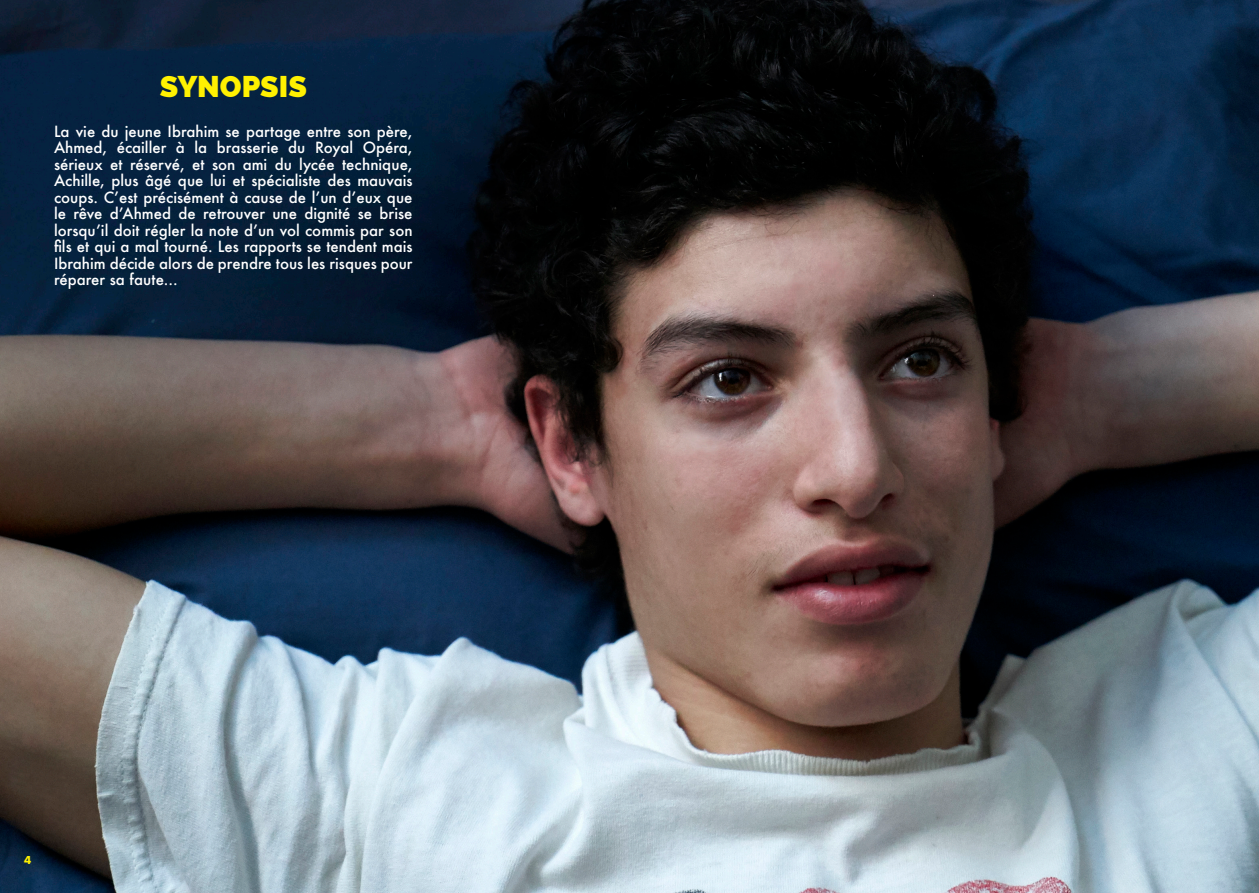
<style>
.page{position:relative;width:1259px;height:893px;background:#fff}
.page>*{position:absolute;margin:0;border:0;box-sizing:border-box;transform-origin:0 0}
.t1{font:800 30px "Raleway";color:#fff101}
.t2{font:500 15px/16.5px "Futura";color:#fff;text-align:justify}
.t3{font:700 12px "Futura PT";color:#fff101}
</style>
<div class="page">
<img style="left:0;top:0;width:1259px;height:893px">
<p class="t1" style="left:160px;top:69px;width:149px">SYNOPSIS</p>
<p class="t2" style="left:54px;top:122px;width:360px">La vie du jeune Ibrahim se partage entre son père, Ahmed, écailler à la brasserie du Royal Opéra, sérieux et réservé, et son ami du lycée technique, Achille, plus âgé que lui et spécialiste des mauvais coups. C’est précisément à cause de l’un d’eux que le rêve d’Ahmed de retrouver une dignité se brise lorsqu’il doit régler la note d’un vol commis par son fils et qui a mal tourné. Les rapports se tendent mais Ibrahim décide alors de prendre tous les risques pour réparer sa faute...</p>
<p class="t3" style="left:24px;top:852px;width:9px">4</p>
</div>
